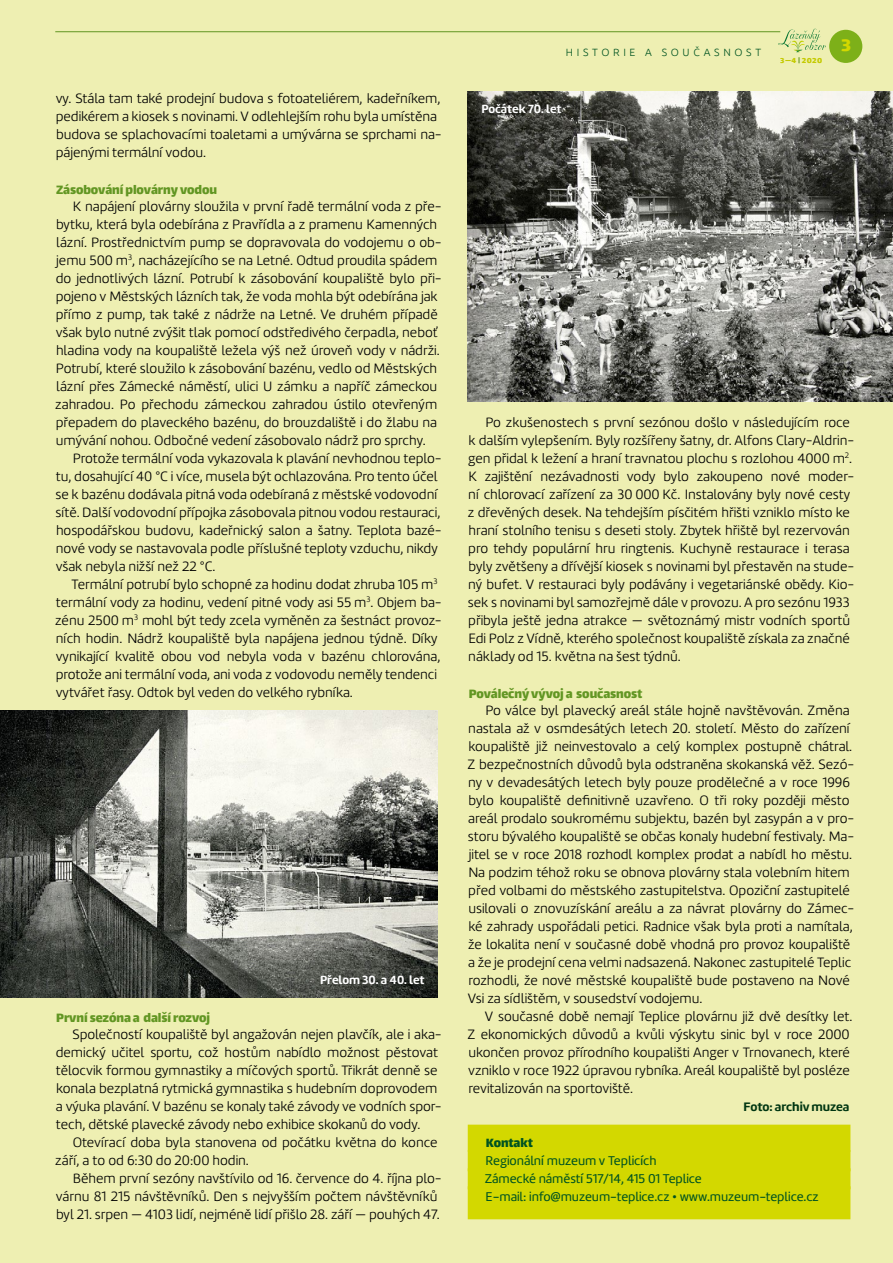
<style>
.page{position:relative;width:893px;height:1263px;background:#eeefb2}
.page>*{position:absolute;margin:0;border:0;box-sizing:border-box;transform-origin:0 0}
.t1{font:21px "Lalezar";color:#d3d800}
.t2{font:14.85px "Lalezar";letter-spacing:-.005em;color:#629623;scale:.95 1}
.t3{font:14.7px "Lalezar";letter-spacing:-.005em;color:#005321;scale:.95 1}
.t4{font:14.1px/18px "Marine Light STD";letter-spacing:-.005em;color:#000}
.t5{font:13.2px/18px "Marine STD";letter-spacing:-.005em;color:#005321}
.t6{font:12.75px "Marine Bold STD";letter-spacing:-.005em;color:#003611}
.t7{font:12.3px "Marine Bold STD";letter-spacing:-.005em;color:#fff}
.t8{font:300 10.5px "Ubuntu";letter-spacing:.35em;color:#005321}
.t9{font:9px "Lalezar";color:#d3d800}
.s1{color:#629623}
</style>
<div class="page">
<div style="left:829px;top:30px;width:33px;height:33px;background:#7db019;border-radius:50%"></div>
<hr style="left:55px;top:31px;width:725px;height:1px;background:#629623">
<svg style="left:778px;top:29px;width:48px;height:23px"></svg>
<img style="left:0;top:710px;width:438px;height:287px">
<img style="left:468px;top:92px;width:425px;height:310px">
<div style="left:468px;top:1125px;width:382px;height:27px;background:#d3d800"></div>
<div style="left:468px;top:1150px;width:382px;height:21px;background:#d3d800"></div>
<div style="left:468px;top:1168px;width:382px;height:21px;background:#d3d800"></div>
<div style="left:468px;top:1186px;width:382px;height:33px;background:#d3d800"></div>
<p class="t4" style="left:56px;top:89px;width:388px">vy. Stála tam také prodejní budova s fotoateliérem, kadeřníkem, pedikérem a kiosek s novinami. V odlehlejším rohu byla umístěna budova se splachovacími toaletami a umývárna se sprchami na&shy;pájenými termální vodou.</p>
<p class="t2" style="left:56px;top:180px;width:171px">Zásobování plovárny vodou</p>
<p class="t4" style="left:55px;top:197px;width:388px;text-indent:18px">K napájení plovárny sloužila v první řadě termální voda z pře&shy;bytku, která byla odebírána z Pravřídla a z pramenu Kamenných lázní. Prostřednictvím pump se dopravovala do vodojemu o ob&shy;jemu 500 m<sup>3</sup>, nacházejícího se na Letné. Odtud proudila spádem do jednotlivých lázní. Potrubí k zásobování koupaliště bylo při&shy;pojeno v Městských lázních tak, že voda mohla být odebírána jak přímo z pump, tak také z nádrže na Letné. Ve druhém případě však bylo nutné zvýšit tlak pomocí odstředivého čerpadla, neboť hladina vody na koupaliště ležela výš než úroveň vody v nádrži.<br>Potrubí, které sloužilo k zásobování bazénu, vedlo od Městských lázní přes Zámecké náměstí, ulici U zámku a napříč zámeckou zahradou. Po přechodu zámeckou zahradou ústilo otevřeným přepadem do plaveckého bazénu, do brouzdaliště i do žlabu na umývání nohou. Odbočné vedení zásobovalo nádrž pro sprchy.</p>
<p class="t4" style="left:55px;top:449px;width:388px;text-indent:17px">Protože termální voda vykazovala k plavání nevhodnou teplo&shy;tu, dosahující 40 °C i více, musela být ochlazována. Pro tento účel se k bazénu dodávala pitná voda odebíraná z městské vodovodní sítě. Další vodovodní přípojka zásobovala pitnou vodou restauraci, hospodářskou budovu, kadeřnický salon a šatny. Teplota bazé&shy;nové vody se nastavovala podle příslušné teploty vzduchu, nikdy však nebyla nižší než 22 °C.</p>
<p class="t4" style="left:55px;top:575px;width:388px;text-indent:16px">Termální potrubí bylo schopné za hodinu dodat zhruba 105 m<sup>3 </sup>termální vody za hodinu, vedení pitné vody asi 55 m<sup>3</sup>. Objem ba&shy;zénu 2500 m<sup>3</sup> mohl být tedy zcela vyměněn za šestnáct provoz&shy;ních hodin. Nádrž koupaliště byla napájena jednou týdně. Díky vynikající kvalitě obou vod nebyla voda v bazénu chlorována, protože ani termální voda, ani voda z vodovodu neměly tendenci vytvářet řasy. Odtok byl veden do velkého rybníka.</p>
<p class="t7" style="left:320px;top:972px;width:106px">Přelom 30. a 40. let</p>
<p class="t2" style="left:56px;top:1008px;width:163px">První sezóna a další rozvoj</p>
<p class="t4" style="left:56px;top:1025px;width:388px;text-indent:17px">Společností koupaliště byl angažován nejen plavčík, ale i aka&shy;demický učitel sportu, což hostům nabídlo možnost pěstovat tělocvik formou gymnastiky a míčových sportů. Třikrát denně se konala bezplatná rytmická gymnastika s hudebním doprovodem a výuka plavání. V bazénu se konaly také závody ve vodních spor&shy;tech, dětské plavecké závody nebo exhibice skokanů do vody.</p>
<p class="t4" style="left:55px;top:1133px;width:384px;text-indent:17px">Otevírací doba byla stanovena od počátku května do konce září, a to od 6:30 do 20:00 hodin.</p>
<p class="t4" style="left:56px;top:1169px;width:388px;text-indent:17px">Během první sezóny navštívilo od 16. července do 4. října plo&shy;várnu 81 215 návštěvníků. Den s nejvyšším počtem návštěvníků byl 21. srpen — 4103 lidí, nejméně lidí přišlo 28. září — pouhých 47.</p>
<p class="t8" style="left:566px;top:46px;width:197px">HISTORIE A SOUČASNOST</p>
<p class="t7" style="left:482px;top:101px;width:81px">Počátek 70. let</p>
<p class="t9" style="left:780px;top:55px;width:43px">3—4 <span class="s1">|</span> 2020</p>
<h1 class="t1" style="left:841px;top:32px;width:12px">3</h1>
<p class="t4" style="left:468px;top:413px;width:388px;text-indent:18px">Po zkušenostech s první sezónou došlo v následujícím roce k dalším vylepšením. Byly rozšířeny šatny, dr. Alfons Clary-Aldrin&shy;gen přidal k ležení a hraní travnatou plochu s rozlohou 4000 m<sup>2</sup>.<br>K zajištění nezávadnosti vody bylo zakoupeno nové moder&shy;ní chlorovací zařízení za 30 000 Kč. Instalovány byly nové cesty z dřevěných desek. Na tehdejším písčitém hřišti vzniklo místo ke hraní stolního tenisu s deseti stoly. Zbytek hřiště byl rezervován pro tehdy populární hru ringtenis. Kuchyně restaurace i terasa byly zvětšeny a dřívější kiosek s novinami byl přestavěn na stude&shy;ný bufet. V restauraci byly podávány i vegetariánské obědy. Kio&shy;sek s novinami byl samozřejmě dále v provozu. A pro sezónu 1933 přibyla ještě jedna atrakce — světoznámý mistr vodních sportů Edi Polz z Vídně, kterého společnost koupaliště získala za značné náklady od 15. května na šest týdnů.</p>
<p class="t2" style="left:469px;top:684px;width:184px">Poválečný vývoj a současnost</p>
<p class="t4" style="left:467px;top:701px;width:388px;text-indent:18px">Po válce byl plavecký areál stále hojně navštěvován. Změna nastala až v osmdesátých letech 20. století. Město do zařízení koupaliště již neinvestovalo a celý komplex postupně chátral.<br>Z bezpečnostních důvodů byla odstraněna skokanská věž. Sezó&shy;ny v devadesátých letech byly pouze prodělečné a v roce 1996 bylo koupaliště definitivně uzavřeno. O tři roky později město areál prodalo soukromému subjektu, bazén byl zasypán a v pro&shy;storu bývalého koupaliště se občas konaly hudební festivaly. Ma&shy;jitel se v roce 2018 rozhodl komplex prodat a nabídl ho městu.<br>Na podzim téhož roku se obnova plovárny stala volebním hitem před volbami do městského zastupitelstva. Opoziční zastupitelé usilovali o znovuzískání areálu a za návrat plovárny do Zámec&shy;ké zahrady uspořádali petici. Radnice však byla proti a namítala, že lokalita není v současné době vhodná pro provoz koupaliště a že je prodejní cena velmi nadsazená. Nakonec zastupitelé Teplic rozhodli, že nové městské koupaliště bude postaveno na Nové Vsi za sídlištěm, v sousedství vodojemu.</p>
<p class="t4" style="left:467px;top:1007px;width:386px;text-indent:17px">V současné době nemají Teplice plovárnu již dvě desítky let.<br>Z ekonomických důvodů a kvůli výskytu sinic byl v roce 2000 ukončen provoz přírodního koupališti Anger v Trnovanech, které vzniklo v roce 1922 úpravou rybníka. Areál koupaliště byl posléze revitalizován na sportoviště.</p>
<p class="t6" style="left:744px;top:1098px;width:107px">Foto: archiv muzea</p>
<p class="t3" style="left:486px;top:1133px;width:51px">Kontakt</p>
<p class="t5" style="left:485px;top:1152px;width:335px">Regionální muzeum v Teplicích<br>Zámecké náměstí 517/14, 415 01 Teplice<br>E-mail: info@muzeum-teplice.cz • www.muzeum-teplice.cz</p>
</div>
